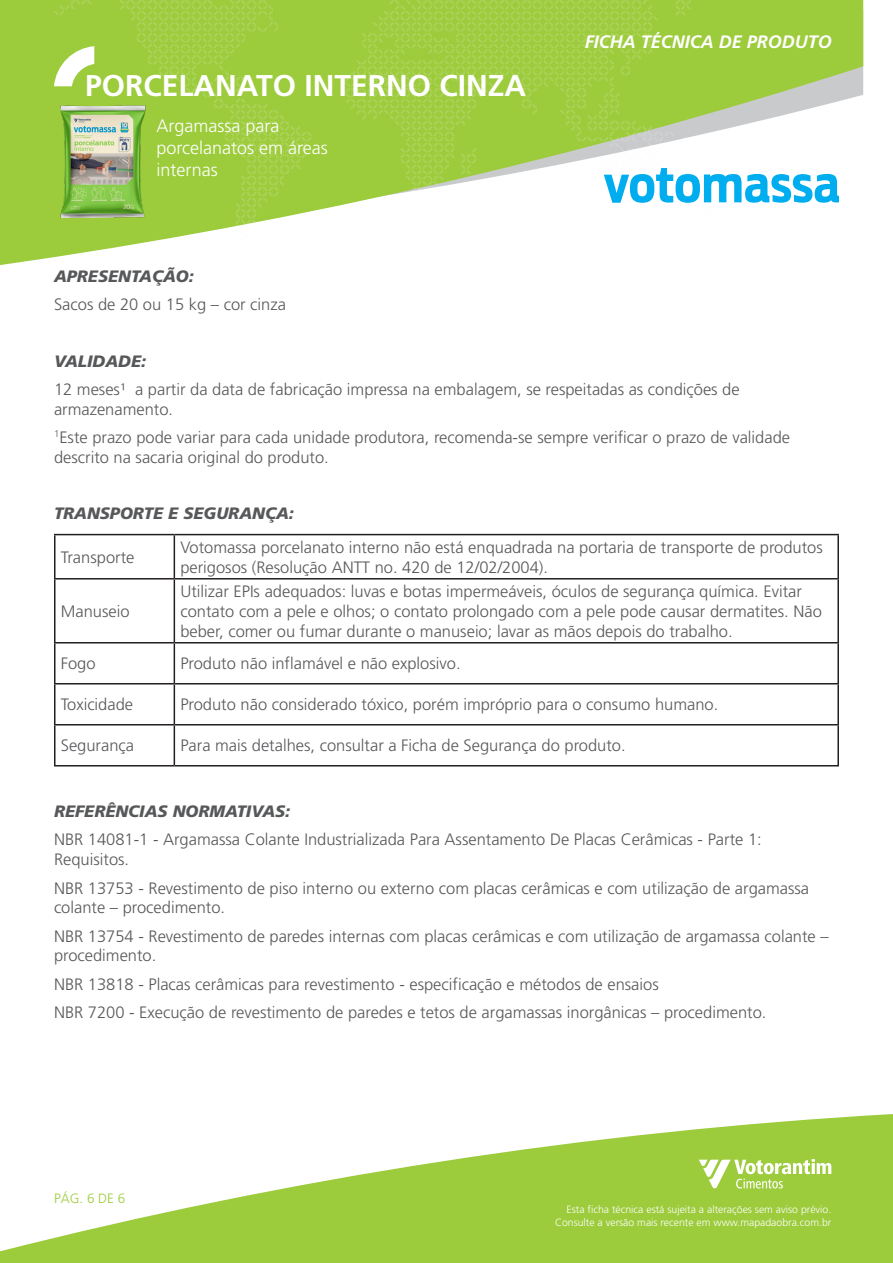
<style>
.page{position:relative;width:893px;height:1263px;background:#fff}
.page>*{position:absolute;margin:0;border:0;box-sizing:border-box;transform-origin:0 0}
.t1{font:700 30px "Frutiger LT Std";color:#fff}
.t2{font:300 18px/21.6px "Frutiger";color:#fff}
.t3{font:italic 700 18px "Frutiger LT Std";color:#fff}
.corpotexto{font:300 16.5px/19.8px "Frutiger";color:#57585a}
.t4{font:italic 900 16.5px "Frutiger LT Std";color:#57585a}
.t5{font:300 13.5px "Frutiger";color:#9ccb3b}
.t6{font:300 10.5px/12.6px "Frutiger";color:#fff;text-align:right}
</style>
<div class="page">
<svg style="left:0;top:0;width:863px;height:265px"></svg>
<svg style="left:54px;top:0;width:692px;height:240px;fill:#9ccb3b"></svg>
<svg style="left:604px;top:168px;width:235px;height:35px"></svg>
<svg style="left:54px;top:46px;width:40px;height:40px"></svg>
<svg style="left:0;top:1114px;width:893px;height:149px;fill:#9ccb3b"></svg>
<svg style="left:699px;top:1159px;width:132px;height:29px"></svg>
<img style="left:54px;top:103px;width:97px;height:118px">
<hr style="left:54px;top:534px;width:120px;height:1px;background:#231f20">
<hr style="left:54px;top:535px;width:2px;height:43px;background:#231f20">
<hr style="left:174px;top:534px;width:665px;height:1px;background:#231f20">
<hr style="left:174px;top:535px;width:1px;height:43px;background:#231f20">
<hr style="left:837px;top:535px;width:2px;height:43px;background:#231f20">
<hr style="left:54px;top:578px;width:120px;height:1px;background:#231f20">
<hr style="left:54px;top:579px;width:2px;height:63px;background:#231f20">
<hr style="left:174px;top:578px;width:665px;height:1px;background:#231f20">
<hr style="left:174px;top:579px;width:1px;height:63px;background:#231f20">
<hr style="left:837px;top:579px;width:2px;height:63px;background:#231f20">
<hr style="left:54px;top:642px;width:120px;height:1px;background:#231f20">
<hr style="left:54px;top:643px;width:2px;height:40px;background:#231f20">
<hr style="left:174px;top:642px;width:665px;height:1px;background:#231f20">
<hr style="left:174px;top:643px;width:1px;height:40px;background:#231f20">
<hr style="left:837px;top:643px;width:2px;height:40px;background:#231f20">
<hr style="left:54px;top:683px;width:120px;height:1px;background:#231f20">
<hr style="left:54px;top:684px;width:2px;height:40px;background:#231f20">
<hr style="left:174px;top:683px;width:665px;height:1px;background:#231f20">
<hr style="left:174px;top:684px;width:1px;height:40px;background:#231f20">
<hr style="left:837px;top:684px;width:2px;height:40px;background:#231f20">
<hr style="left:54px;top:724px;width:120px;height:1px;background:#231f20">
<hr style="left:54px;top:725px;width:2px;height:40px;background:#231f20">
<hr style="left:174px;top:724px;width:665px;height:1px;background:#231f20">
<hr style="left:174px;top:725px;width:1px;height:40px;background:#231f20">
<hr style="left:837px;top:725px;width:2px;height:40px;background:#231f20">
<hr style="left:54px;top:765px;width:120px;height:1px;background:#231f20">
<hr style="left:174px;top:765px;width:665px;height:1px;background:#231f20">
<h1 class="t1" style="left:85px;top:68px;width:442px">PORCELANATO INTERNO CINZA</h1>
<p class="t2" style="left:157px;top:116px;width:173px">Argamassa para porcelanatos em áreas internas</p>
<p class="t4" style="left:54px;top:266px;width:141px">APRESENTAÇÃO:</p>
<p class="corpotexto" style="left:54px;top:295px;width:233px">Sacos de 20 ou 15 kg – cor cinza</p>
<p class="t3" style="left:585px;top:31px;width:249px">FICHA TÉCNICA DE PRODUTO</p>
<p class="t4" style="left:54px;top:351px;width:94px">VALIDADE:</p>
<p class="corpotexto" style="left:54px;top:379px;width:687px">12 meses¹ a partir da data de fabricação impressa na embalagem, se respeitadas as condições de armazenamento.</p>
<p class="corpotexto" style="left:54px;top:428px;width:738px"><sup>1</sup>Este prazo pode variar para cada unidade produtora, recomenda-se sempre verificar o prazo de validade descrito na sacaria original do produto.</p>
<p class="t4" style="left:54px;top:504px;width:241px">TRANSPORTE E SEGURANÇA:</p>
<p class="corpotexto" style="left:61px;top:547px;width:75px">Transporte</p>
<p class="corpotexto" style="left:180px;top:538px;width:644px">Votomassa porcelanato interno não está enquadrada na portaria de transporte de produtos perigosos (Resolução ANTT no. 420 de 12/02/2004).</p>
<p class="corpotexto" style="left:61px;top:602px;width:70px">Manuseio</p>
<p class="corpotexto" style="left:180px;top:582px;width:643px">Utilizar EPIs adequados: luvas e botas impermeáveis, óculos de segurança química. Evitar contato com a pele e olhos; o contato prolongado com a pele pode causar dermatites. Não beber, comer ou fumar durante o manuseio; lavar as mãos depois do trabalho.</p>
<p class="corpotexto" style="left:61px;top:654px;width:36px">Fogo</p>
<p class="corpotexto" style="left:180px;top:654px;width:282px">Produto não inflamável e não explosivo.</p>
<p class="corpotexto" style="left:61px;top:695px;width:74px">Toxicidade</p>
<p class="corpotexto" style="left:180px;top:695px;width:539px">Produto não considerado tóxico, porém impróprio para o consumo humano.</p>
<p class="corpotexto" style="left:61px;top:736px;width:75px">Segurança</p>
<p class="corpotexto" style="left:180px;top:736px;width:447px">Para mais detalhes, consultar a Ficha de Segurança do produto.</p>
<p class="t4" style="left:54px;top:801px;width:238px">REFERÊNCIAS NORMATIVAS:</p>
<p class="corpotexto" style="left:54px;top:830px;width:709px">NBR 14081-1 - Argamassa Colante Industrializada Para Assentamento De Placas Cerâmicas - Parte 1:<br>Requisitos.</p>
<p class="corpotexto" style="left:54px;top:878px;width:757px">NBR 13753 - Revestimento de piso interno ou externo com placas cerâmicas e com utilização de argamassa colante – procedimento.</p>
<p class="corpotexto" style="left:54px;top:926px;width:776px">NBR 13754 - Revestimento de paredes internas com placas cerâmicas e com utilização de argamassa colante – procedimento.</p>
<p class="corpotexto" style="left:54px;top:974px;width:606px">NBR 13818 - Placas cerâmicas para revestimento - especificação e métodos de ensaios</p>
<p class="corpotexto" style="left:54px;top:1003px;width:714px">NBR 7200 - Execução de revestimento de paredes e tetos de argamassas inorgânicas – procedimento.</p>
<p class="t5" style="left:54px;top:1191px;width:73px">PÁG. 6 DE 6</p>
<p class="t6" style="left:555px;top:1204px;width:278px">Esta ficha técnica está sujeita a alterações sem aviso prévio.<br>Consulte a versão mais recente em www.mapadaobra.com.br</p>
</div>
